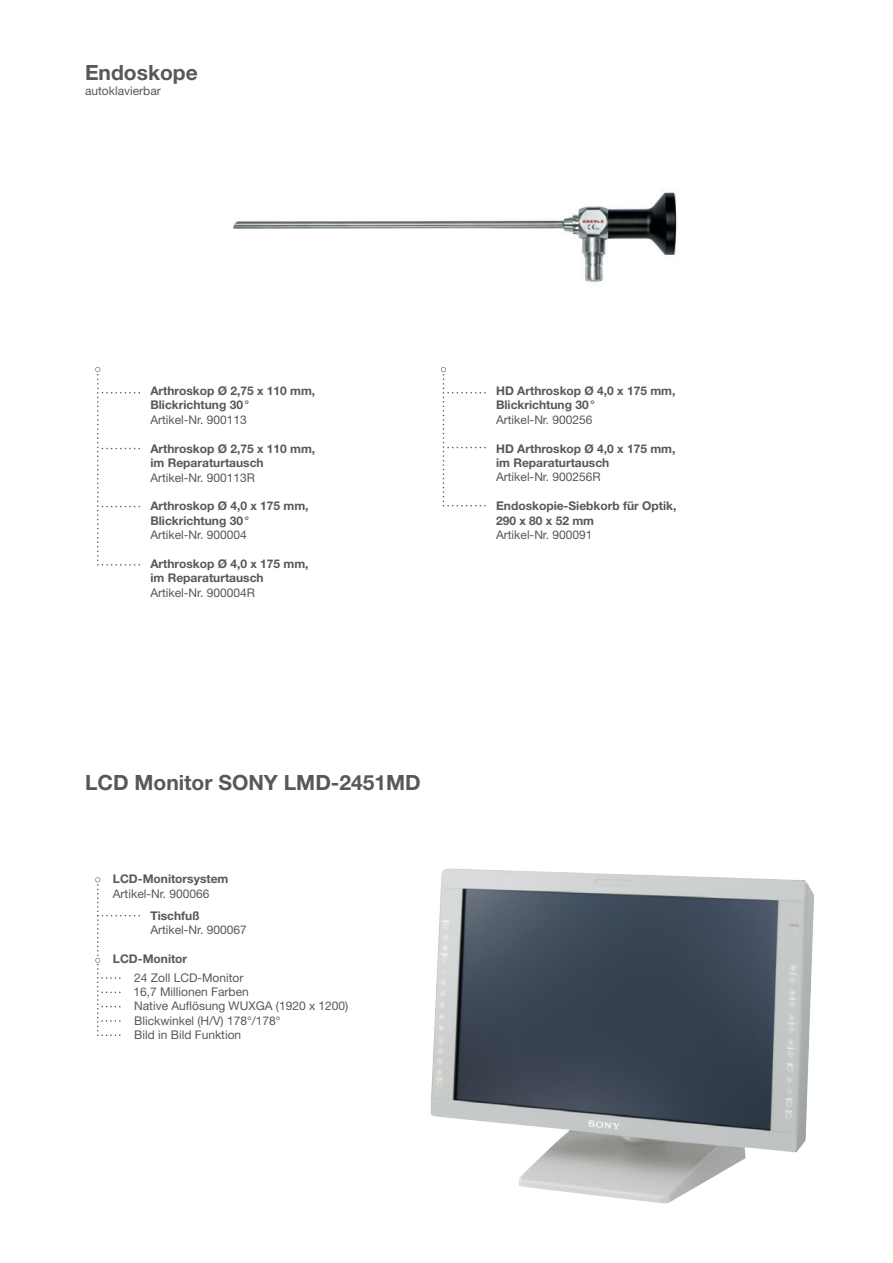
<style>
.page{position:relative;width:893px;height:1263px;background:#fff}
.page>*{position:absolute;margin:0;border:0;box-sizing:border-box;transform-origin:0 0}
.t1{font:700 21px "Helvetica Neue LT";color:#57585a}
.t2{font:700 12px/14.4px "Helvetica Neue LT";color:#57585a}
.t3{font:12px/14.4px "Helvetica Neue LT";color:#57585a}
</style>
<div class="page">
<img style="left:233px;top:192px;width:444px;height:90px">
<img style="left:430px;top:868px;width:384px;height:335px">
<svg style="left:95px;top:877px;width:45px;height:159px"></svg>
<svg style="left:441px;top:367px;width:45px;height:139px"></svg>
<svg style="left:95px;top:367px;width:45px;height:199px"></svg>
<h1 class="t1" style="left:85px;top:60px;width:114px">Endoskope</h1>
<p class="t3" style="left:85px;top:83px;width:77px">autoklavierbar</p>
<p class="t2" style="left:150px;top:383px;width:166px">Arthroskop Ø 2,75 x 110 mm,<br>Blickrichtung 30 °</p>
<p class="t3" style="left:150px;top:412px;width:98px">Artikel-Nr. 900113</p>
<p class="t2" style="left:150px;top:441px;width:166px">Arthroskop Ø 2,75 x 110 mm, im Reparaturtausch</p>
<p class="t3" style="left:150px;top:470px;width:106px">Artikel-Nr. 900113R</p>
<p class="t2" style="left:150px;top:499px;width:160px">Arthroskop Ø 4,0 x 175 mm,<br>Blickrichtung 30 °</p>
<p class="t3" style="left:150px;top:528px;width:98px">Artikel-Nr. 900004</p>
<p class="t2" style="left:150px;top:556px;width:160px">Arthroskop Ø 4,0 x 175 mm, im Reparaturtausch</p>
<p class="t3" style="left:150px;top:585px;width:106px">Artikel-Nr. 900004R</p>
<h1 class="t1" style="left:85px;top:769px;width:337px">LCD Monitor SONY LMD-2451MD</h1>
<p class="t2" style="left:113px;top:871px;width:117px">LCD-Monitorsystem</p>
<p class="t3" style="left:113px;top:886px;width:98px">Artikel-Nr. 900066</p>
<p class="t2" style="left:150px;top:908px;width:51px">Tischfuß</p>
<p class="t3" style="left:150px;top:922px;width:98px">Artikel-Nr. 900067</p>
<p class="t2" style="left:113px;top:951px;width:76px">LCD-Monitor</p>
<p class="t3" style="left:133px;top:970px;width:217px">24 Zoll LCD-Monitor<br>16,7 Millionen Farben<br>Native Auflösung WUXGA (1920 x 1200)<br>Blickwinkel (H/V) 178°/178°<br>Bild in Bild Funktion</p>
<p class="t2" style="left:496px;top:383px;width:181px">HD Arthroskop Ø 4,0 x 175 mm,<br>Blickrichtung 30 °</p>
<p class="t3" style="left:496px;top:412px;width:98px">Artikel-Nr. 900256</p>
<p class="t2" style="left:496px;top:441px;width:181px">HD Arthroskop Ø 4,0 x 175 mm, im Reparaturtausch</p>
<p class="t3" style="left:496px;top:470px;width:106px">Artikel-Nr. 900256R</p>
<p class="t2" style="left:496px;top:498px;width:182px">Endoskopie-Siebkorb für Optik,<br>290 x 80 x 52 mm</p>
<p class="t3" style="left:496px;top:527px;width:98px">Artikel-Nr. 900091</p>
</div>
